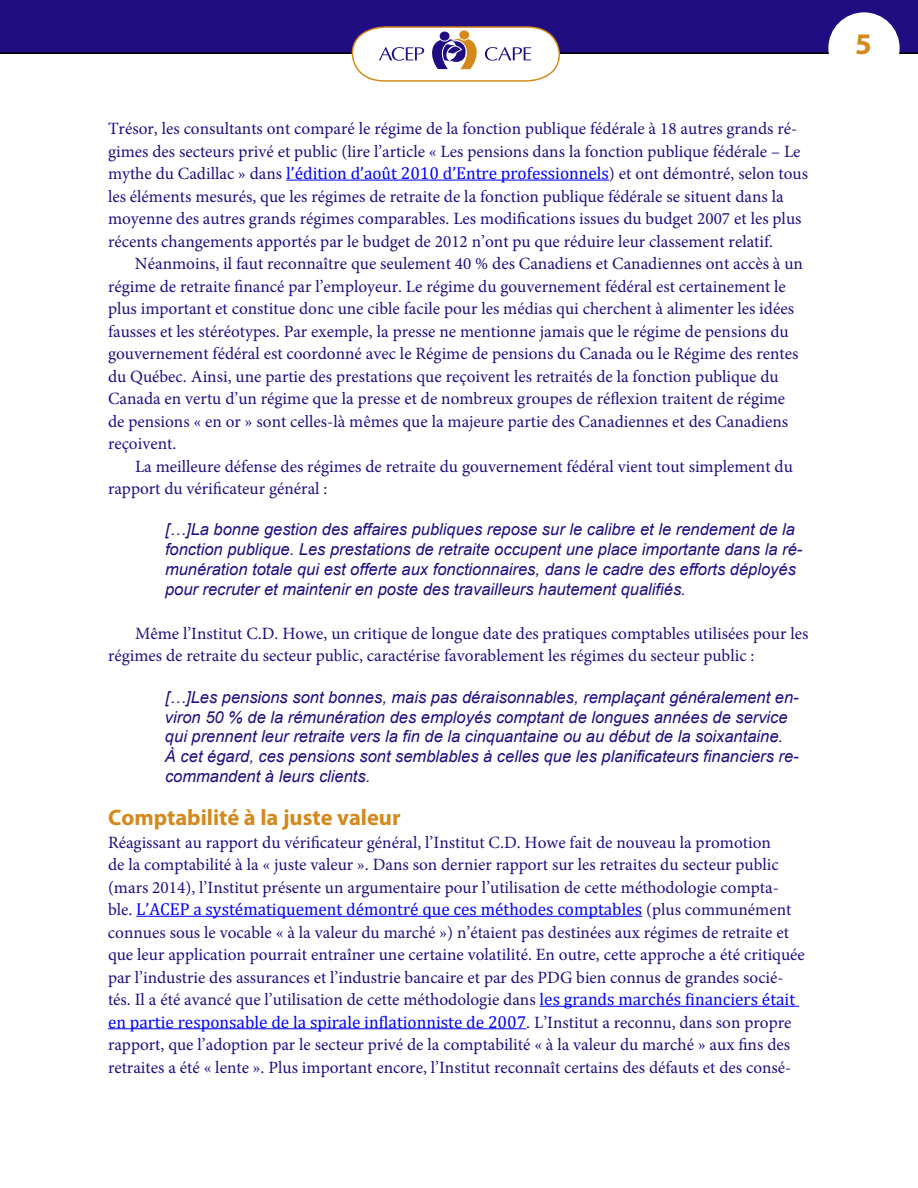
<style>
.page{position:relative;width:918px;height:1188px;background:#fff}
.page>*{position:absolute;margin:0;border:0;box-sizing:border-box;transform-origin:0 0}
.t1{font:700 22.5px "Myriad Pro";color:#d4891c}
.t2{font:17.25px/22.5px "Minion Pro";color:#200d81}
.t3{font:17.25px "Cambria";color:#00f}
.t4{font:italic 16.5px/19.8px "Arial";color:#200d81}
.s1{font-family:"Cambria";color:#00f}
.s2{font-family:"Minion Pro";color:#200d81}
</style>
<div class="page">
<div style="left:0;top:0;width:918px;height:54px;background:#200d81"></div>
<div style="left:828px;top:12px;width:72px;height:72px;background:#fff;border-radius:50%"></div>
<svg style="left:351px;top:26px;width:210px;height:56px"></svg>
<hr style="left:286px;top:180px;width:323px;height:1px;background:#00f">
<hr style="left:136px;top:916px;width:506px;height:1px;background:#00f">
<hr style="left:540px;top:1006px;width:259px;height:1px;background:#00f">
<hr style="left:108px;top:1028px;width:418px;height:1px;background:#00f">
<p class="t2" style="left:108px;top:117px;width:702px">Trésor, les consultants ont comparé le régime de la fonction publique fédérale à 18 autres grands ré&shy;gimes des secteurs privé et public (lire l’article « Les pensions dans la fonction publique fédérale – Le mythe du Cadillac » dans <span class="s1">l’édition d’août 2010 d’Entre professionnels</span>) et ont démontré, selon tous les éléments mesurés, que les régimes de retraite de la fonction publique fédérale se situent dans la moyenne des autres grands régimes comparables. Les modifications issues du budget 2007 et les plus récents changements apportés par le budget de 2012 n’ont pu que réduire leur classement relatif.</p>
<p class="t2" style="left:108px;top:252px;width:697px;text-indent:27px">Néanmoins, il faut reconnaître que seulement 40 % des Canadiens et Canadiennes ont accès à un régime de retraite financé par l’employeur. Le régime du gouvernement fédéral est certainement le plus important et constitue donc une cible facile pour les médias qui cherchent à alimenter les idées fausses et les stéréotypes. Par exemple, la presse ne mentionne jamais que le régime de pensions du gouvernement fédéral est coordonné avec le Régime de pensions du Canada ou le Régime des rentes du Québec. Ainsi, une partie des prestations que reçoivent les retraités de la fonction publique du Canada en vertu d’un régime que la presse et de nombreux groupes de réflexion traitent de régime de pensions « en or » sont celles-là mêmes que la majeure partie des Canadiennes et des Canadiens reçoivent.</p>
<p class="t2" style="left:108px;top:455px;width:686px;text-indent:27px">La meilleure défense des régimes de retraite du gouvernement fédéral vient tout simplement du rapport du vérificateur général :</p>
<p class="t4" style="left:165px;top:520px;width:639px">[…]La bonne gestion des affaires publiques repose sur le calibre et le rendement de la fonction publique. Les prestations de retraite occupent une place importante dans la ré&shy;munération totale qui est offerte aux fonctionnaires, dans le cadre des efforts déployés pour recruter et maintenir en poste des travailleurs hautement qualifiés.</p>
<p class="t2" style="left:108px;top:622px;width:702px;text-indent:27px">Même l’Institut C.D. Howe, un critique de longue date des pratiques comptables utilisées pour les régimes de retraite du secteur public, caractérise favorablement les régimes du secteur public :</p>
<p class="t4" style="left:165px;top:687px;width:635px">[…]Les pensions sont bonnes, mais pas déraisonnables, remplaçant généralement en&shy;viron 50 % de la rémunération des employés comptant de longues années de service qui prennent leur retraite vers la fin de la cinquantaine ou au début de la soixantaine.<br>À cet égard, ces pensions sont semblables à celles que les planificateurs financiers re&shy;commandent à leurs clients.</p>
<h1 class="t1" style="left:108px;top:803px;width:294px">Comptabilité à la juste valeur</h1>
<p class="t2" style="left:108px;top:831px;width:672px">Réagissant au rapport du vérificateur général, l’Institut C.D. Howe fait de nouveau la promotion de la comptabilité à la « juste valeur ». Dans son dernier rapport sur les retraites du secteur public (mars 2014), l’Institut présente un argumentaire pour l’utilisation de cette méthodologie compta-</p>
<p class="t3" style="left:108px;top:899px;width:685px"><span class="s2">ble.</span> L’ACEP a systématiquement démontré que ces méthodes comptables <span class="s2">(plus communément</span></p>
<p class="t2" style="left:108px;top:921px;width:698px">connues sous le vocable « à la valeur du marché ») n’étaient pas destinées aux régimes de retraite et que leur application pourrait entraîner une certaine volatilité. En outre, cette approche a été critiquée par l’industrie des assurances et l’industrie bancaire et par des PDG bien connus de grandes socié&shy;tés. Il a été avancé que l’utilisation de cette méthodologie dans <span class="s1">les grands marchés financiers était</span></p>
<p class="t3" style="left:108px;top:1012px;width:685px">en partie responsable de la spirale inflationniste de 2007<span class="s2">. L’Institut a reconnu, dans son propre</span></p>
<p class="t2" style="left:108px;top:1034px;width:685px">rapport, que l’adoption par le secteur privé de la comptabilité « à la valeur du marché » aux fins des retraites a été « lente ». Plus important encore, l’Institut reconnaît certains des défauts et des consé-</p>
</div>
